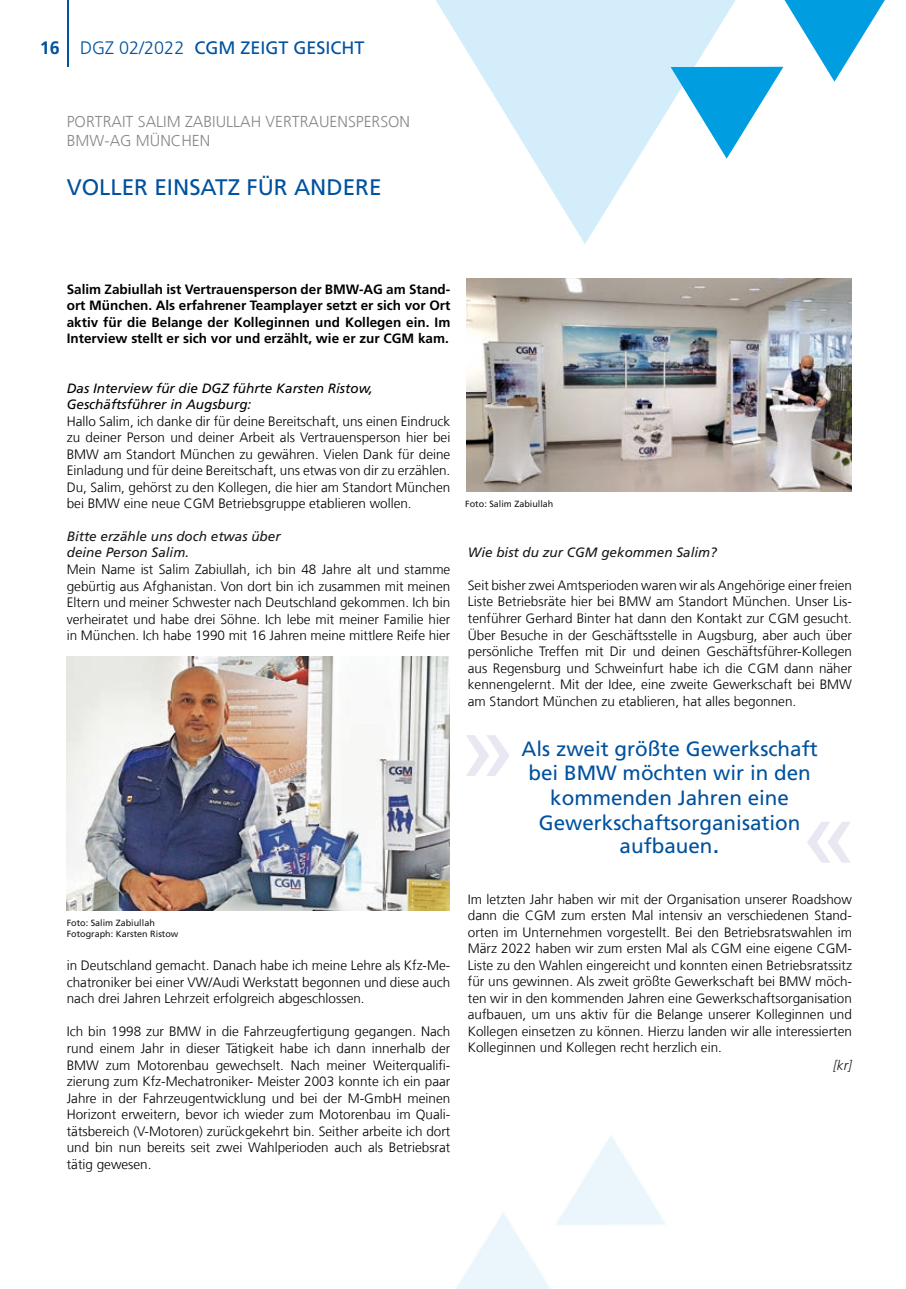
<style>
.page{position:relative;width:906px;height:1289px;background:#fff}
.page>*{position:absolute;margin:0;border:0;box-sizing:border-box;transform-origin:0 0}
.t1{font:22.5px "Frutiger LT Com";color:#00519e}
.t2{font:20.7px/24.5px "Frutiger LT Com";color:#00519e;text-align:center}
.t3{font:18px "Frutiger LT Com";color:#00519e}
.t4{font:300 15.75px/18.9px "Frutiger LT Com";color:#87888a}
.t5{font:300 13.5px/16.5px "Frutiger LT Com";color:#000;text-align:justify}
.t6{font:700 13.5px/16.5px "Frutiger LT Com";color:#000;text-align:justify}
.t7{font:italic 13.5px/16.2px "Frutiger LT Com";color:#1a171c}
.t8{font:italic 13.5px/16.5px "Frutiger LT Com";color:#000}
.t9{font:italic 300 13.5px "Frutiger LT Com";color:#1a171c}
.t10{font:9px/10.8px "Frutiger LT Com";color:#1a171c}
.s1{font-weight:700}
.s2{font-weight:300}
.s3{font-size:25.8px}
</style>
<div class="page">
<svg style="left:436px;top:0;width:234px;height:244px;fill:#d4edfa"></svg>
<hr style="left:67px;top:0;width:1px;height:67px;background:#00519e">
<img style="left:67px;top:657px;width:383px;height:253px">
<img style="left:466px;top:278px;width:386px;height:214px">
<svg style="left:670px;top:0;width:215px;height:159px"></svg>
<svg style="left:457px;top:1136px;width:208px;height:152px"></svg>
<h3 class="t3" style="left:40px;top:37px;width:326px"><span class="s1">16</span> <span class="s2">DGZ 02/2022</span> CGM ZEIGT GESICHT</h3>
<p class="t4" style="left:67px;top:112px;width:345px">PORTRAIT SALIM ZABIULLAH VERTRAUENSPERSON<br>BMW-AG MÜNCHEN</p>
<h1 class="t1" style="left:67px;top:173px;width:316px">VOLLER EINSATZ FÜR ANDERE</h1>
<p class="t6" style="left:67px;top:280px;width:385px">Salim Zabiullah ist Vertrauensperson der BMW-AG am Stand&shy;ort München. Als erfahrener Teamplayer setzt er sich vor Ort aktiv für die Belange der Kolleginnen und Kollegen ein. Im Interview stellt er sich vor und erzählt, wie er zur CGM kam.</p>
<p class="t8" style="left:67px;top:379px;width:308px">Das Interview für die DGZ führte Karsten Ristow,<br>Geschäftsführer in Augsburg:</p>
<p class="t5" style="left:67px;top:412px;width:385px">Hallo Salim, ich danke dir für deine Bereitschaft, uns einen Eindruck zu deiner Person und deiner Arbeit als Vertrauensperson hier bei BMW am Standort München zu gewähren. Vielen Dank für deine Einladung und für deine Bereitschaft, uns etwas von dir zu erzählen.<br>Du, Salim, gehörst zu den Kollegen, die hier am Standort München bei BMW eine neue CGM Betriebsgruppe etablieren wollen.</p>
<p class="t7" style="left:67px;top:528px;width:215px">Bitte erzähle uns doch etwas über deine Person Salim.</p>
<p class="t5" style="left:67px;top:561px;width:385px">Mein Name ist Salim Zabiullah, ich bin 48 Jahre alt und stamme gebürtig aus Afghanistan. Von dort bin ich zusammen mit meinen Eltern und meiner Schwester nach Deutschland gekommen. Ich bin verheiratet und habe drei Söhne. Ich lebe mit meiner Familie hier in München. Ich habe 1990 mit 16 Jahren meine mittlere Reife hier</p>
<p class="t10" style="left:465px;top:498px;width:90px">Foto: Salim Zabiullah</p>
<p class="t7" style="left:468px;top:544px;width:251px">Wie bist du zur CGM gekommen Salim?</p>
<p class="t5" style="left:468px;top:577px;width:386px">Seit bisher zwei Amtsperioden waren wir als Angehörige einer freien Liste Betriebsräte hier bei BMW am Standort München. Unser Lis&shy;tenführer Gerhard Binter hat dann den Kontakt zur CGM gesucht.<br>Über Besuche in der Geschäftsstelle in Augsburg, aber auch über persönliche Treffen mit Dir und deinen Geschäftsführer-Kollegen aus Regensburg und Schweinfurt habe ich die CGM dann näher kennengelernt. Mit der Idee, eine zweite Gewerkschaft bei BMW am Standort München zu etablieren, hat alles begonnen.</p>
<h2 class="t2" style="left:521px;top:736px;width:298px">Als zweit größte Gewerkschaft bei BMW möchten wir in den kommenden Jahren eine<br>Gewerkschaftsorganisation aufbauen<span class="s3">.</span></h2>
<p class="t10" style="left:67px;top:917px;width:113px">Foto: Salim Zabiullah<br>Fotograph: Karsten Ristow</p>
<p class="t5" style="left:67px;top:957px;width:385px">in Deutschland gemacht. Danach habe ich meine Lehre als Kfz-Me&shy;chatroniker bei einer VW/Audi Werkstatt begonnen und diese auch nach drei Jahren Lehrzeit erfolgreich abgeschlossen.</p>
<p class="t5" style="left:67px;top:1023px;width:385px">Ich bin 1998 zur BMW in die Fahrzeugfertigung gegangen. Nach rund einem Jahr in dieser Tätigkeit habe ich dann innerhalb der BMW zum Motorenbau gewechselt. Nach meiner Weiterqualifi&shy;zierung zum Kfz-Mechatroniker- Meister 2003 konnte ich ein paar Jahre in der Fahrzeugentwicklung und bei der M-GmbH meinen Horizont erweitern, bevor ich wieder zum Motorenbau im Quali&shy;tätsbereich (V-Motoren) zurückgekehrt bin. Seither arbeite ich dort und bin nun bereits seit zwei Wahlperioden auch als Betriebsrat tätig gewesen.</p>
<p class="t5" style="left:468px;top:890px;width:386px">Im letzten Jahr haben wir mit der Organisation unserer Roadshow dann die CGM zum ersten Mal intensiv an verschiedenen Stand&shy;orten im Unternehmen vorgestellt. Bei den Betriebsratswahlen im März 2022 haben wir zum ersten Mal als CGM eine eigene CGM-Liste zu den Wahlen eingereicht und konnten einen Betriebsratssitz für uns gewinnen. Als zweit größte Gewerkschaft bei BMW möch&shy;ten wir in den kommenden Jahren eine Gewerkschaftsorganisation aufbauen, um uns aktiv für die Belange unserer Kolleginnen und Kollegen einsetzen zu können. Hierzu landen wir alle interessierten Kolleginnen und Kollegen recht herzlich ein.</p>
<p class="t9" style="left:833px;top:1056px;width:20px">[kr]</p>
</div>
